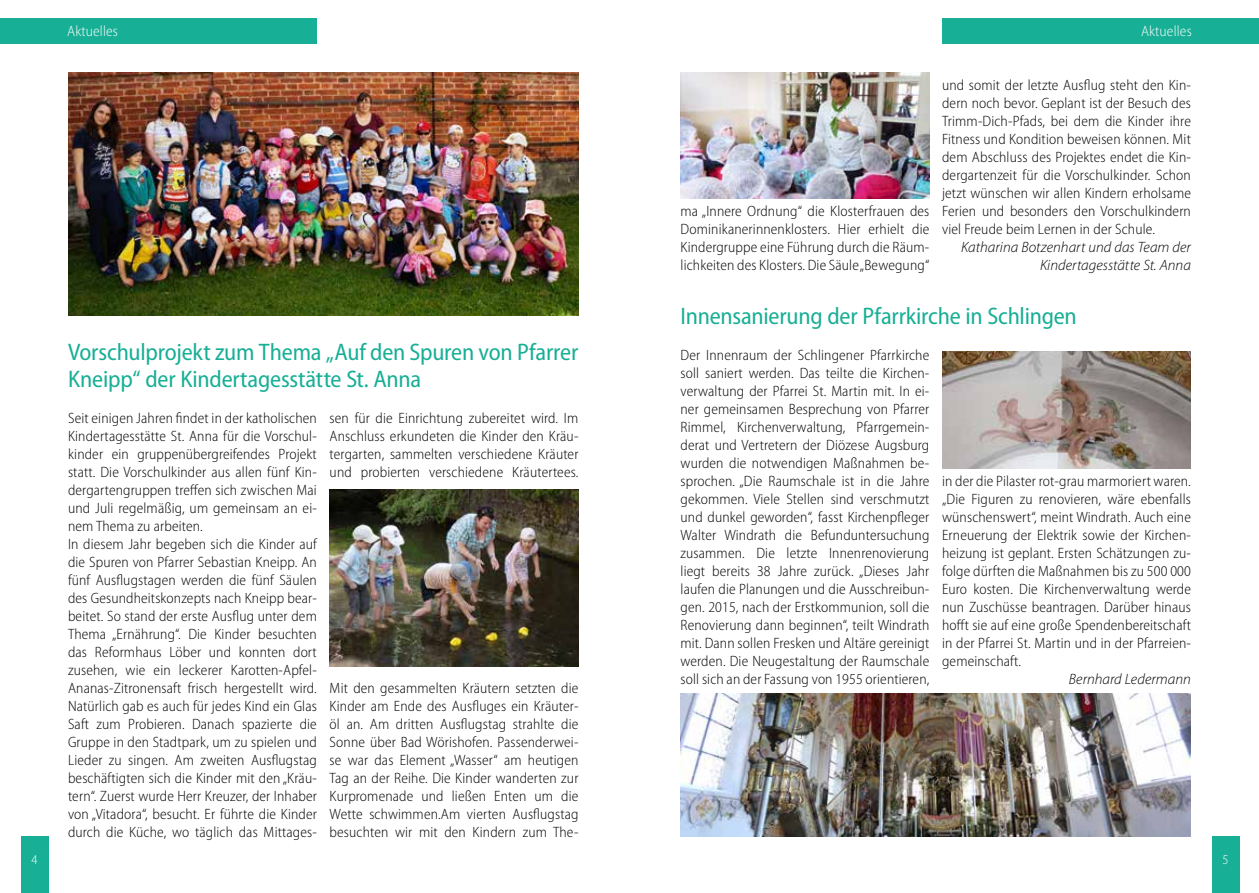
<style>
.page{position:relative;width:1259px;height:893px;background:#fff}
.page>*{position:absolute;margin:0;border:0;box-sizing:border-box;transform-origin:0 0}
.t1{font:semi-condensed 24px/27px "Myriad Pro";letter-spacing:-.01em;color:#17af95}
.t2{font:300 semi-condensed 15px/18px "Myriad Pro";letter-spacing:.01em;color:#000;text-align:justify}
.t3{font:italic 300 15px/18px "Myriad Pro";letter-spacing:.005em;color:#000;text-align:right}
.t4{font:300 semi-condensed 15px "Myriad Pro";letter-spacing:.01em;color:#fff}
.t5{font:300 semi-condensed 13.5px "Myriad Pro";color:#fff}
</style>
<div class="page">
<div style="left:0;top:18px;width:317px;height:26px;background:#17af95"></div>
<div style="left:942px;top:18px;width:317px;height:26px;background:#17af95"></div>
<div style="left:1211px;top:837px;width:28px;height:56px;background:#17af95"></div>
<div style="left:21px;top:837px;width:28px;height:56px;background:#17af95"></div>
<img style="left:330px;top:490px;width:248px;height:176px">
<img style="left:68px;top:72px;width:510px;height:243px">
<img style="left:680px;top:72px;width:249px;height:126px">
<img style="left:942px;top:351px;width:249px;height:117px">
<img style="left:680px;top:693px;width:511px;height:144px">
<p class="t4" style="left:67px;top:23px;width:52px">Aktuelles</p>
<p class="t5" style="left:32px;top:852px;width:8px">4</p>
<h1 class="t1" style="left:68px;top:339px;width:512px">Vorschulprojekt zum Thema „Auf den Spuren von Pfarrer<br>Kneipp“ der Kindertagesstätte St. Anna</h1>
<p class="t2" style="left:68px;top:409px;width:250px;text-align:left">Seit einigen Jahren findet in der katholischen Kindertagesstätte St. Anna für die Vorschul&shy;kinder ein gruppenübergreifendes Projekt statt. Die Vorschulkinder aus allen fünf Kin&shy;dergartengruppen treffen sich zwischen Mai und Juli regelmäßig, um gemeinsam an ei&shy;nem Thema zu arbeiten.<br>In diesem Jahr begeben sich die Kinder auf die Spuren von Pfarrer Sebastian Kneipp. An fünf Ausflugstagen werden die fünf Säulen des Gesundheitskonzepts nach Kneipp bear&shy;beitet. So stand der erste Ausflug unter dem Thema „Ernährung“. Die Kinder besuchten das Reformhaus Löber und konnten dort zusehen, wie ein leckerer Karotten-Apfel-Ananas-Zitronensaft frisch hergestellt wird.<br>Natürlich gab es auch für jedes Kind ein Glas Saft zum Probieren. Danach spazierte die Gruppe in den Stadtpark, um zu spielen und Lieder zu singen. Am zweiten Ausflugstag beschäftigten sich die Kinder mit den „Kräu&shy;tern“. Zuerst wurde Herr Kreuzer, der Inhaber von „Vitadora“, besucht. Er führte die Kinder durch die Küche, wo täglich das Mittages-</p>
<p class="t2" style="left:330px;top:409px;width:250px">sen für die Einrichtung zubereitet wird. Im Anschluss erkundeten die Kinder den Kräu&shy;tergarten, sammelten verschiedene Kräuter und probierten verschiedene Kräutertees.</p>
<p class="t2" style="left:330px;top:679px;width:250px">Mit den gesammelten Kräutern setzten die Kinder am Ende des Ausfluges ein Kräuter&shy;öl an. Am dritten Ausflugstag strahlte die Sonne über Bad Wörishofen. Passenderwei&shy;se war das Element „Wasser“ am heutigen Tag an der Reihe. Die Kinder wanderten zur Kurpromenade und ließen Enten um die Wette schwimmen.Am vierten Ausflugstag besuchten wir mit den Kindern zum The-</p>
<p class="t4" style="left:1141px;top:23px;width:52px">Aktuelles</p>
<p class="t2" style="left:942px;top:76px;width:250px">und somit der letzte Ausflug steht den Kin&shy;dern noch bevor. Geplant ist der Besuch des Trimm-Dich-Pfads, bei dem die Kinder ihre Fitness und Kondition beweisen können. Mit dem Abschluss des Projektes endet die Kin&shy;dergartenzeit für die Vorschulkinder. Schon jetzt wünschen wir allen Kindern erholsame Ferien und besonders den Vorschulkindern viel Freude beim Lernen in der Schule.</p>
<p class="t3" style="left:961px;top:238px;width:231px">Katharina Botzenhart und das Team der<br>Kindertagesstätte St. Anna</p>
<h1 class="t1" style="left:680px;top:303px;width:398px">Innensanierung der Pfarrkirche in Schlingen</h1>
<p class="t2" style="left:680px;top:346px;width:250px">Der Innenraum der Schlingener Pfarrkirche soll saniert werden. Das teilte die Kirchen&shy;verwaltung der Pfarrei St. Martin mit. In ei&shy;ner gemeinsamen Besprechung von Pfarrer Rimmel, Kirchenverwaltung, Pfarrgemein&shy;derat und Vertretern der Diözese Augsburg wurden die notwendigen Maßnahmen be&shy;sprochen. „Die Raumschale ist in die Jahre gekommen. Viele Stellen sind verschmutzt und dunkel geworden“, fasst Kirchenpfleger Walter Windrath die Befunduntersuchung zusammen. Die letzte Innenrenovierung liegt bereits 38 Jahre zurück. „Dieses Jahr laufen die Planungen und die Ausschreibun&shy;gen. 2015, nach der Erstkommunion, soll die Renovierung dann beginnen“, teilt Windrath mit. Dann sollen Fresken und Altäre gereinigt werden. Die Neugestaltung der Raumschale soll sich an der Fassung von 1955 orientieren,</p>
<p class="t2" style="left:680px;top:202px;width:250px">ma „Innere Ordnung“ die Klosterfrauen des Dominikanerinnenklosters. Hier erhielt die Kindergruppe eine Führung durch die Räum&shy;lichkeiten des Klosters. Die Säule „Bewegung“</p>
<p class="t2" style="left:942px;top:472px;width:250px">in der die Pilaster rot-grau marmoriert waren. „Die Figuren zu renovieren, wäre ebenfalls wünschenswert“, meint Windrath. Auch eine Erneuerung der Elektrik sowie der Kirchen&shy;heizung ist geplant. Ersten Schätzungen zu&shy;folge dürften die Maßnahmen bis zu 500 000<br>Euro kosten. Die Kirchenverwaltung werde nun Zuschüsse beantragen. Darüber hinaus hofft sie auf eine große Spendenbereitschaft in der Pfarrei St. Martin und in der Pfarreien&shy;gemeinschaft.</p>
<p class="t3" style="left:1069px;top:670px;width:123px">Bernhard Ledermann</p>
<p class="t5" style="left:1222px;top:852px;width:8px">5</p>
</div>
